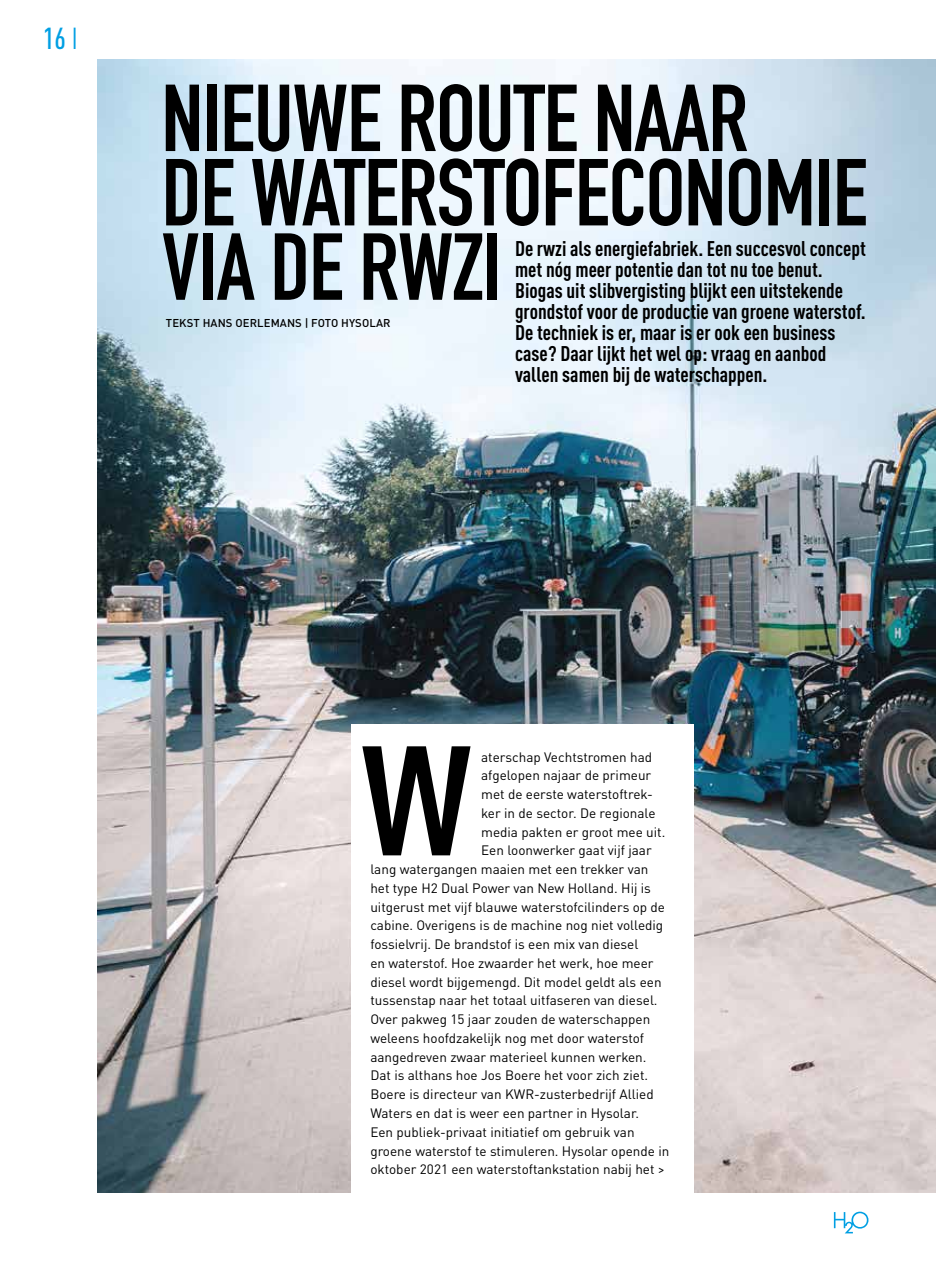
<style>
.page{position:relative;width:936px;height:1263px;background:#fff}
.page>*{position:absolute;margin:0;border:0;box-sizing:border-box;transform-origin:0 0}
.t1{font:700 condensed 153.15px "DIN Pro";color:#000}
.t2{font:93.3px/74.4px "DIN Engschrift";letter-spacing:-.01em;color:#000}
.t3{font:500 condensed 30px "DIN Pro";color:#009fe3}
.t4{font:700 condensed 21px/21px "DIN Pro";color:#000}
.t5{font:13.5px "DIN Pro";color:#000}
.t6{font:500 11.25px "DIN Pro";letter-spacing:.01em;color:#000}
.s1{font-weight:400}
</style>
<div class="page">
<svg style="left:833px;top:1212px;width:35px;height:21px"></svg>
<img style="left:98px;top:60px;width:837px;height:1133px">
<div style="left:351px;top:724px;width:342px;height:478px;background:#fff"></div>
<h3 class="t3" style="left:43px;top:16px;width:36px">16 <span class="s1">I</span></h3>
<h2 class="t2" style="left:162px;top:82px;width:707px">NIEUWE ROUTE NAAR<br>DE WATERSTOFECONOMIE<br>VIA DE RWZI</h2>
<p class="t6" style="left:166px;top:314px;width:226px">TEKST HANS OERLEMANS | FOTO HYSOLAR</p>
<p class="t4" style="left:515px;top:237px;width:352px">De rwzi als energiefabriek. Een succesvol concept met nóg meer potentie dan tot nu toe benut.<br>Biogas uit slibvergisting blijkt een uitstekende grondstof voor de productie van groene waterstof.<br>De techniek is er, maar is er ook een business case? Daar lijkt het wel op: vraag en aanbod vallen samen bij de waterschappen.</p>
<h1 class="t1" style="left:362px;top:685px;width:111px">W</h1>
<p class="t5" style="left:481px;top:746px;width:173px">aterschap Vechtstromen had</p>
<p class="t5" style="left:481px;top:765px;width:172px">afgelopen najaar de primeur</p>
<p class="t5" style="left:481px;top:784px;width:173px">met de eerste waterstoftrek-</p>
<p class="t5" style="left:481px;top:802px;width:176px">ker in de sector. De regionale</p>
<p class="t5" style="left:481px;top:821px;width:186px">media pakten er groot mee uit.</p>
<p class="t5" style="left:481px;top:840px;width:172px">Een loonwerker gaat vijf jaar</p>
<p class="t5" style="left:370px;top:859px;width:279px">lang watergangen maaien met een trekker van</p>
<p class="t5" style="left:370px;top:877px;width:282px">het type H2 Dual Power van New Holland. Hij is</p>
<p class="t5" style="left:370px;top:896px;width:296px">uitgerust met vijf blauwe waterstofcilinders op de</p>
<p class="t5" style="left:370px;top:915px;width:294px">cabine. Overigens is de machine nog niet volledig</p>
<p class="t5" style="left:370px;top:934px;width:269px">fossielvrij. De brandstof is een mix van diesel</p>
<p class="t5" style="left:370px;top:952px;width:285px">en waterstof. Hoe zwaarder het werk, hoe meer</p>
<p class="t5" style="left:370px;top:971px;width:293px">diesel wordt bijgemengd. Dit model geldt als een</p>
<p class="t5" style="left:370px;top:990px;width:289px">tussenstap naar het totaal uitfaseren van diesel.</p>
<p class="t5" style="left:370px;top:1009px;width:281px">Over pakweg 15 jaar zouden de waterschappen</p>
<p class="t5" style="left:370px;top:1027px;width:275px">weleens hoofdzakelijk nog met door waterstof</p>
<p class="t5" style="left:370px;top:1046px;width:278px">aangedreven zwaar materieel kunnen werken.</p>
<p class="t5" style="left:370px;top:1065px;width:279px">Dat is althans hoe Jos Boere het voor zich ziet.</p>
<p class="t5" style="left:370px;top:1084px;width:285px">Boere is directeur van KWR-zusterbedrijf Allied</p>
<p class="t5" style="left:370px;top:1102px;width:270px">Waters en dat is weer een partner in Hysolar.</p>
<p class="t5" style="left:370px;top:1121px;width:266px">Een publiek-privaat initiatief om gebruik van</p>
<p class="t5" style="left:370px;top:1140px;width:300px">groene waterstof te stimuleren. Hysolar opende in</p>
<p class="t5" style="left:370px;top:1159px;width:296px">oktober 2021 een waterstoftankstation nabij het &gt;</p>
</div>
